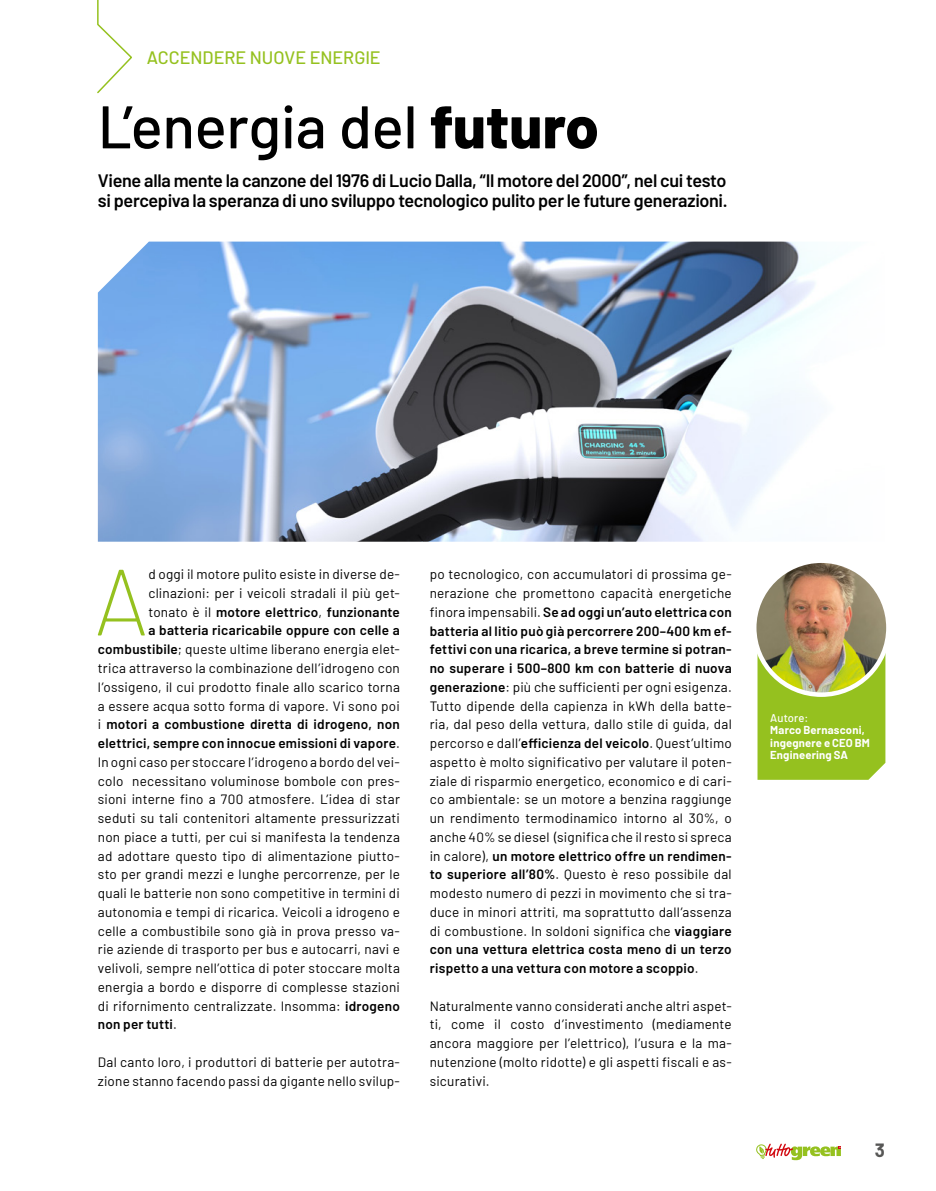
<style>
.page{position:relative;width:936px;height:1191px;background:#fff}
.page>*{position:absolute;margin:0;border:0;box-sizing:border-box;transform-origin:0 0}
.t1{font:200 93.9px "Barlow";color:#95c11f}
.t2{font:500 60px "Barlow";letter-spacing:-.005em;color:#000}
.t3{font:700 18.75px "Barlow";color:#575756}
.t4{font:600 18px/19.5px "Barlow";letter-spacing:-.02em;color:#000}
.t5{font:500 18px "Barlow";color:#95c11f}
.t6{font:13.5px/18.8px "Barlow";letter-spacing:.015em;color:#000;text-align:justify}
.t7{font:600 13.5px "Barlow";letter-spacing:.02em;color:#000}
.t8{font:700 11.25px/12.5px "Barlow";letter-spacing:.015em;color:#fff}
.t9{font:500 11.25px "Barlow";letter-spacing:.015em;color:#fff}
.s1{font-weight:800}
.s2{font-weight:400}
.s3{font-weight:600}
</style>
<div class="page">
<svg style="left:756px;top:1143px;width:85px;height:17px"></svg>
<svg style="left:97px;top:0;width:35px;height:94px"></svg>
<img style="left:98px;top:242px;width:734px;height:300px">
<div style="left:757px;top:654px;width:128px;height:126px;background:#95c11f"></div>
<img style="left:754px;top:560px;width:134px;height:134px;border-radius:67px">
<div style="left:752px;top:558px;width:138px;height:139px;border:4px solid #fff;border-radius:50%"></div>
<h3 class="t5" style="left:147px;top:44px;width:235px">ACCENDERE NUOVE ENERGIE</h3>
<h2 class="t2" style="left:98px;top:83px;width:502px">L’energia del <span class="s1">futuro</span></h2>
<h3 class="t4" style="left:98px;top:170px;width:631px">Viene alla mente la canzone del 1976 di Lucio Dalla, “Il motore del 2000”, nel cui testo si percepiva la speranza di uno sviluppo tecnologico pulito per le future generazioni.</h3>
<h1 class="t1" style="left:94px;top:534px;width:56px">A</h1>
<p class="t6" style="left:148px;top:564px;width:253px">d oggi il motore pulito esiste in diverse de-</p>
<p class="t6" style="left:148px;top:582px;width:253px">clinazioni: per i veicoli stradali il più get-</p>
<p class="t7" style="left:148px;top:602px;width:253px"><span class="s2">tonato è il</span> motore elettrico<span class="s2">,</span> funzionante</p>
<p class="t7" style="left:148px;top:620px;width:253px">a batteria ricaricabile oppure con celle a</p>
<p class="t6" style="left:98px;top:639px;width:303px"><span class="s3">combustibile</span>; queste ultime liberano energia elet-</p>
<p class="t6" style="left:98px;top:657px;width:303px">trica attraverso la combinazione dell’idrogeno con</p>
<p class="t6" style="left:98px;top:676px;width:303px">l’ossigeno, il cui prodotto finale allo scarico torna</p>
<p class="t6" style="left:98px;top:695px;width:303px">a essere acqua sotto forma di vapore. Vi sono poi</p>
<p class="t7" style="left:98px;top:714px;width:303px"><span class="s2">i</span> motori a combustione diretta di idrogeno, non</p>
<p class="t7" style="left:98px;top:733px;width:303px">elettrici, sempre con innocue emissioni di vapore<span class="s2">.</span></p>
<p class="t6" style="left:98px;top:751px;width:303px">In ogni caso per stoccare l’idrogeno a bordo del vei-</p>
<p class="t6" style="left:98px;top:770px;width:303px">colo necessitano voluminose bombole con pres-</p>
<p class="t6" style="left:98px;top:789px;width:303px">sioni interne fino a 700 atmosfere. L’idea di star</p>
<p class="t6" style="left:98px;top:807px;width:303px">seduti su tali contenitori altamente pressurizzati</p>
<p class="t6" style="left:98px;top:826px;width:303px">non piace a tutti, per cui si manifesta la tendenza</p>
<p class="t6" style="left:98px;top:845px;width:303px">ad adottare questo tipo di alimentazione piutto-</p>
<p class="t6" style="left:98px;top:864px;width:303px">sto per grandi mezzi e lunghe percorrenze, per le</p>
<p class="t6" style="left:98px;top:882px;width:303px">quali le batterie non sono competitive in termini di</p>
<p class="t6" style="left:98px;top:901px;width:303px">autonomia e tempi di ricarica. Veicoli a idrogeno e</p>
<p class="t6" style="left:98px;top:920px;width:303px">celle a combustibile sono già in prova presso va-</p>
<p class="t6" style="left:98px;top:939px;width:303px">rie aziende di trasporto per bus e autocarri, navi e</p>
<p class="t6" style="left:98px;top:958px;width:303px">velivoli, sempre nell’ottica di poter stoccare molta</p>
<p class="t6" style="left:98px;top:976px;width:303px">energia a bordo e disporre di complesse stazioni</p>
<p class="t6" style="left:98px;top:995px;width:303px">di rifornimento centralizzate. Insomma: <span class="s3">idrogeno</span></p>
<p class="t7" style="left:98px;top:1014px;width:81px">non per tutti<span class="s2">.</span></p>
<p class="t6" style="left:98px;top:1051px;width:303px">Dal canto loro, i produttori di batterie per autotra&shy;zione stanno facendo passi da gigante nello svilup-</p>
<p class="t6" style="left:429px;top:564px;width:303px">po tecnologico, con accumulatori di prossima ge&shy;nerazione che promettono capacità energetiche finora impensabili. <span class="s3">Se ad oggi un’auto elettrica con batteria al litio può già percorrere 200–400 km ef&shy;fettivi con una ricarica, a breve termine si potran&shy;no superare i 500–800 km con batterie di nuova generazione</span>: più che sufficienti per ogni esigenza.<br>Tutto dipende della capienza in kWh della batte&shy;ria, dal peso della vettura, dallo stile di guida, dal percorso e dall’<span class="s3">efficienza del veicolo</span>. Quest’ultimo aspetto è molto significativo per valutare il poten&shy;ziale di risparmio energetico, economico e di cari&shy;co ambientale: se un motore a benzina raggiunge un rendimento termodinamico intorno al 30%, o anche 40% se diesel (significa che il resto si spreca in calore), <span class="s3">un motore elettrico offre un rendimen&shy;to superiore all’80%</span>. Questo è reso possibile dal modesto numero di pezzi in movimento che si tra&shy;duce in minori attriti, ma soprattutto dall’assenza di combustione. In soldoni significa che <span class="s3">viaggiare con una vettura elettrica costa meno di un terzo rispetto a una vettura con motore a scoppio</span>.</p>
<p class="t6" style="left:429px;top:995px;width:303px">Naturalmente vanno considerati anche altri aspet&shy;ti, come il costo d’investimento (mediamente ancora maggiore per l’elettrico), l’usura e la ma&shy;nutenzione (molto ridotte) e gli aspetti fiscali e as&shy;sicurativi.</p>
<p class="t9" style="left:770px;top:709px;width:40px">Autore:</p>
<p class="t8" style="left:770px;top:723px;width:101px">Marco Bernasconi, ingegnere e CEO BM<br>Engineering SA</p>
<h3 class="t3" style="left:874px;top:1136px;width:12px">3</h3>
</div>
